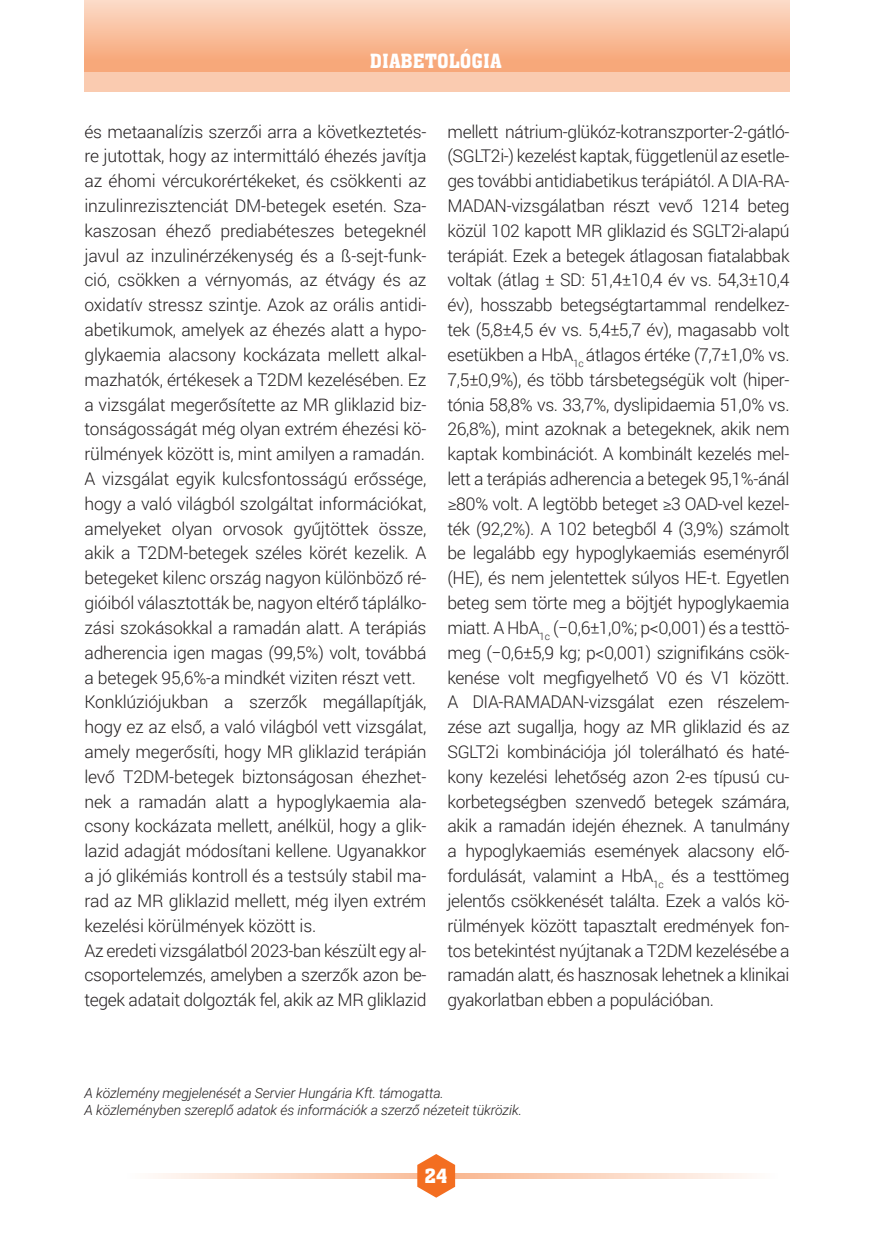
<style>
.page{position:relative;width:874px;height:1241px;background:#fff}
.page>*{position:absolute;margin:0;border:0;box-sizing:border-box;transform-origin:0 0}
.t1{font:19.25px "Aachen PFL";color:#fff}
.Beliv_KENYÉRSZÖVEG{font:300 17.5px/24.8px "Roboto";letter-spacing:-.015em;color:#231f20;text-align:justify}
.Beliv_KENYÉRSZÖVEG-2{font:italic 300 14px/16.8px "Roboto";letter-spacing:-.01em;color:#231f20}
</style>
<div class="page">
<svg style="left:455px;top:1173px;width:294px;height:5px"></svg>
<svg style="left:155px;top:1173px;width:262px;height:5px"></svg>
<svg style="left:417px;top:1154px;width:38px;height:43px"></svg>
<svg style="left:84px;top:0;width:705px;height:72px;background:#f9bd9b"></svg>
<div style="left:84px;top:72px;width:705px;height:20px;background:#facbb0"></div>
<p class="t1" style="left:370px;top:49px;width:133px">DIABETOLÓGIA</p>
<p class="Beliv_KENYÉRSZÖVEG" style="left:84px;top:118px;width:343px">és metaanalízis szerzői arra a következtetés&shy;re jutottak, hogy az intermittáló éhezés javítja az éhomi vércukorértékeket, és csökkenti az inzulinrezisztenciát DM-betegek esetén. Sza&shy;kaszosan éhező prediabéteszes betegeknél javul az inzulinérzékenység és a ß-sejt-funk&shy;ció, csökken a vérnyomás, az étvágy és az oxidatív stressz szintje. Azok az orális antidi&shy;abetikumok, amelyek az éhezés alatt a hypo&shy;glykaemia alacsony kockázata mellett alkal&shy;mazhatók, értékesek a T2DM kezelésében. Ez a vizsgálat megerősítette az MR gliklazid biz&shy;tonságosságát még olyan extrém éhezési kö&shy;rülmények között is, mint amilyen a ramadán.</p>
<p class="Beliv_KENYÉRSZÖVEG" style="left:84px;top:465px;width:343px">A vizsgálat egyik kulcsfontosságú erőssége, hogy a való világból szolgáltat információkat, amelyeket olyan orvosok gyűjtöttek össze, akik a T2DM-betegek széles körét kezelik. A betegeket kilenc ország nagyon különböző ré&shy;gióiból választották be, nagyon eltérő táplálko&shy;zási szokásokkal a ramadán alatt. A terápiás adherencia igen magas (99,5%) volt, továbbá a betegek 95,6%-a mindkét viziten részt vett.</p>
<p class="Beliv_KENYÉRSZÖVEG" style="left:84px;top:689px;width:343px">Konklúziójukban a szerzők megállapítják, hogy ez az első, a való világból vett vizsgálat, amely megerősíti, hogy MR gliklazid terápián levő T2DM-betegek biztonságosan éhezhet&shy;nek a ramadán alatt a hypoglykaemia ala&shy;csony kockázata mellett, anélkül, hogy a glik&shy;lazid adagját módosítani kellene. Ugyanakkor a jó glikémiás kontroll és a testsúly stabil ma&shy;rad az MR gliklazid mellett, még ilyen extrém kezelési körülmények között is.</p>
<p class="Beliv_KENYÉRSZÖVEG" style="left:84px;top:937px;width:343px">Az eredeti vizsgálatból 2023-ban készült egy al&shy;csoportelemzés, amelyben a szerzők azon be&shy;tegek adatait dolgozták fel, akik az MR gliklazid</p>
<p class="Beliv_KENYÉRSZÖVEG" style="left:447px;top:118px;width:343px">mellett nátrium-glükóz-kotranszporter-2-gátló-(SGLT2i-) kezelést kaptak, függetlenül az esetle&shy;ges további antidiabetikus terápiától. A DIA-RA-MADAN-vizsgálatban részt vevő 1214 beteg közül 102 kapott MR gliklazid és SGLT2i-alapú terápiát. Ezek a betegek átlagosan fiatalabbak voltak (átlag ± SD: 51,4±10,4 év vs. 54,3±10,4 év), hosszabb betegségtartammal rendelkez&shy;tek (5,8±4,5 év vs. 5,4±5,7 év), magasabb volt esetükben a HbA<sub>1c</sub> átlagos értéke (7,7±1,0% vs.<br>7,5±0,9%), és több társbetegségük volt (hiper&shy;tónia 58,8% vs. 33,7%, dyslipidaemia 51,0% vs.<br>26,8%), mint azoknak a betegeknek, akik nem kaptak kombinációt. A kombinált kezelés mel&shy;lett a terápiás adherencia a betegek 95,1%-ánál ≥80% volt. A legtöbb beteget ≥3 OAD-vel kezel&shy;ték (92,2%). A 102 betegből 4 (3,9%) számolt be legalább egy hypoglykaemiás eseményről (HE), és nem jelentettek súlyos HE-t. Egyetlen beteg sem törte meg a böjtjét hypoglykaemia miatt. A HbA<sub>1c</sub> (−0,6±1,0%; p&lt;0,001) és a testtö&shy;meg (−0,6±5,9 kg; p&lt;0,001) szignifikáns csök&shy;kenése volt megfigyelhető V0 és V1 között.<br>A DIA-RAMADAN-vizsgálat ezen részelem&shy;zése azt sugallja, hogy az MR gliklazid és az SGLT2i kombinációja jól tolerálható és haté&shy;kony kezelési lehetőség azon 2-es típusú cu&shy;korbetegségben szenvedő betegek számára, akik a ramadán idején éheznek. A tanulmány a hypoglykaemiás események alacsony elő&shy;fordulását, valamint a HbA<sub>1c</sub> és a testtömeg jelentős csökkenését találta. Ezek a valós kö&shy;rülmények között tapasztalt eredmények fon&shy;tos betekintést nyújtanak a T2DM kezelésébe a ramadán alatt, és hasznosak lehetnek a klinikai gyakorlatban ebben a populációban.</p>
<p class="Beliv_KENYÉRSZÖVEG-2" style="left:84px;top:1083px;width:439px">A közlemény megjelenését a Servier Hungária Kft. támogatta.<br>A közleményben szereplő adatok és információk a szerző nézeteit tükrözik.</p>
<p class="t1" style="left:424px;top:1163px;width:25px">24</p>
</div>
